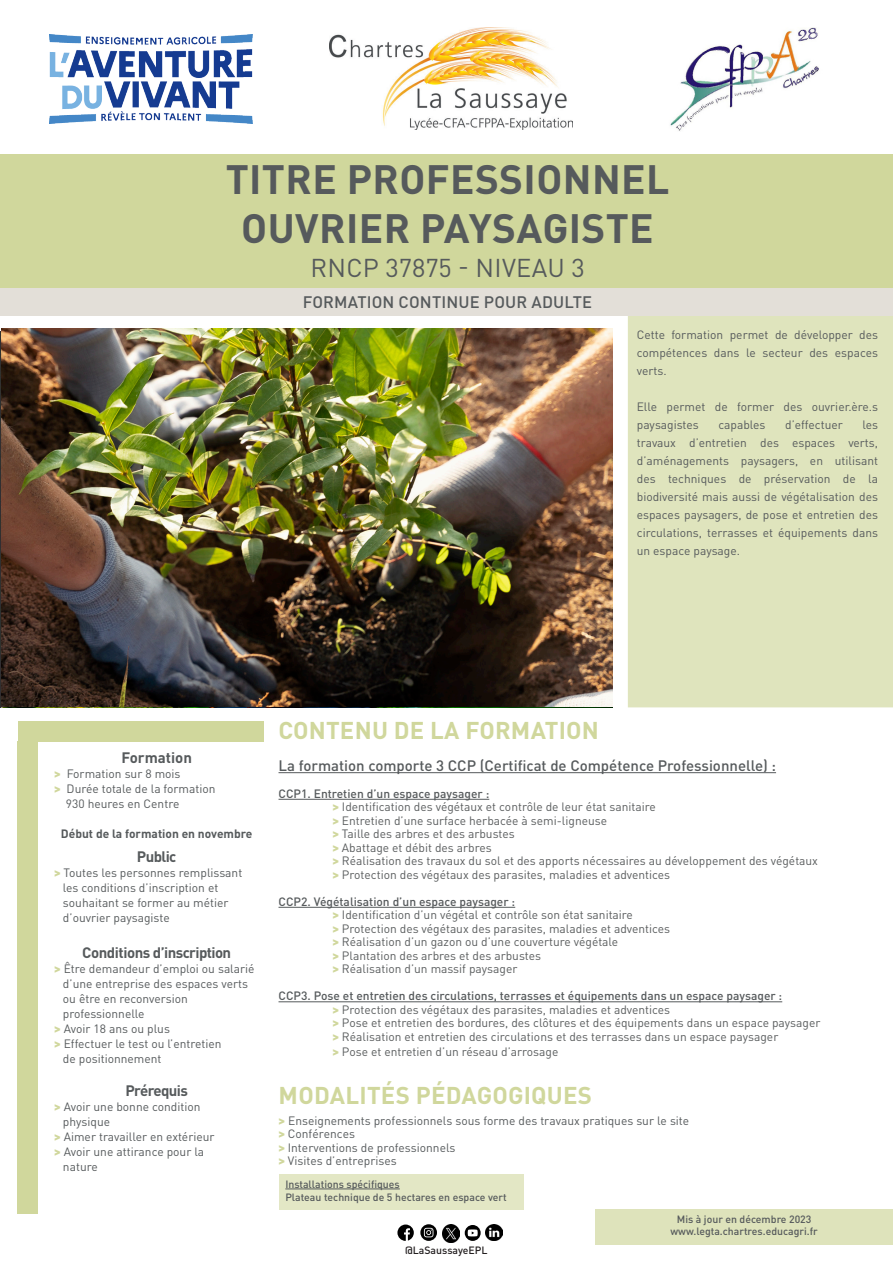
<style>
.page{position:relative;width:893px;height:1263px;background:#fff}
.page>*{position:absolute;margin:0;border:0;box-sizing:border-box;transform-origin:0 0}
.t1{font:700 40.5px "DIN Pro";letter-spacing:.01em;color:#565a5c}
.t2{font:25.5px "DIN Pro";letter-spacing:.01em;color:#565a5c}
.t3{font:700 24px "DIN Pro";letter-spacing:.01em;color:#d0d79c}
.t4{font:500 16.5px "DIN Pro";letter-spacing:.01em;color:#565a5c}
.t5{font:500 15px "DIN Pro";color:#565a5c}
.t6{font:700 15px "DIN Pro";letter-spacing:-.04em;color:#565a5c}
.t7{font:700 15px "DIN Pro";color:#565a5c}
.t8{font:12px/18px "DIN Pro";color:#565a5c;text-align:justify}
.t9{font:12px "DIN Pro";color:#5a5d5e}
.t10{font:500 12px "DIN Pro";color:#565a5c}
.t11{font:700 12px "DIN Pro";color:#565a5c}
.t12{font:500 10.5px "DIN Pro";color:#565a5c}
.t13{font:500 10.5px "DIN Pro";color:#231f20}
.s1{font-weight:900;color:#d0d79c}
</style>
<div class="page">
<img style="left:670px;top:27px;width:149px;height:104px">
<div style="left:628px;top:316px;width:265px;height:391px;background:#dfe4bd"></div>
<div style="left:0;top:154px;width:893px;height:134px;background:#d0d79c"></div>
<div style="left:0;top:288px;width:893px;height:28px;background:#e3dfd8"></div>
<hr style="left:279px;top:772px;width:497px;height:1px;background:#565a5c">
<hr style="left:279px;top:799px;width:210px;height:1px;background:#565a5c">
<hr style="left:279px;top:907px;width:236px;height:1px;background:#565a5c">
<hr style="left:279px;top:1001px;width:503px;height:1px;background:#565a5c">
<div style="left:595px;top:1210px;width:298px;height:35px;background:#dee3bb"></div>
<div style="left:18px;top:721px;width:246px;height:20px;background:#d0d79c"></div>
<div style="left:18px;top:741px;width:20px;height:473px;background:#d0d79c"></div>
<div style="left:279px;top:1175px;width:245px;height:35px;background:#e3e7c5"></div>
<hr style="left:285px;top:1189px;width:115px;height:1px;background:#565a5c">
<img style="left:330px;top:28px;width:242px;height:102px">
<img style="left:49px;top:34px;width:203px;height:89px">
<img style="left:2px;top:329px;width:610px;height:377px">
<svg style="left:420px;top:1224px;width:17px;height:17px"></svg>
<svg style="left:465px;top:1225px;width:16px;height:16px"></svg>
<svg style="left:397px;top:1224px;width:17px;height:17px"></svg>
<img style="left:486px;top:1224px;width:16px;height:17px">
<img style="left:442px;top:1224px;width:18px;height:18px">
<p class="t1" style="left:226px;top:152px;width:445px">TITRE PROFESSIONNEL</p>
<p class="t1" style="left:241px;top:201px;width:414px">OUVRIER PAYSAGISTE</p>
<p class="t2" style="left:310px;top:251px;width:276px">RNCP 37875 - NIVEAU 3</p>
<p class="t4" style="left:303px;top:291px;width:291px">FORMATION CONTINUE POUR ADULTE</p>
<p class="t8" style="left:637px;top:325px;width:243px">Cette formation permet de développer des compétences dans le secteur des espaces verts.</p>
<p class="t8" style="left:637px;top:397px;width:243px">Elle permet de former des ouvrier.ère.s paysagistes</p>
<p class="t8" style="left:718px;top:415px;width:49px">capables</p>
<p class="t8" style="left:785px;top:415px;width:59px">d’effectuer</p>
<p class="t8" style="left:637px;top:415px;width:243px;text-indent:226px">les travaux d’entretien des espaces verts, d’aménagements paysagers, en utilisant des techniques de préservation de la biodiversité mais aussi de végétalisation des espaces paysagers, de pose et entretien des circulations, terrasses et équipements dans un espace paysage.</p>
<p class="t7" style="left:121px;top:747px;width:72px">Formation</p>
<p class="t8" style="left:54px;top:764px;width:128px"><span class="s1">&gt;</span> Formation sur 8 mois</p>
<p class="t8" style="left:54px;top:779px;width:163px"><span class="s1">&gt;</span> Durée totale de la formation</p>
<p class="t8" style="left:66px;top:794px;width:115px">930 heures en Centre</p>
<p class="t11" style="left:61px;top:825px;width:193px">Début de la formation en novembre</p>
<p class="t6" style="left:137px;top:846px;width:41px">Public</p>
<p class="t8" style="left:54px;top:863px;width:190px"><span class="s1">&gt;</span> Toutes les personnes remplissant</p>
<p class="t8" style="left:63px;top:878px;width:157px">les conditions d’inscription et</p>
<p class="t8" style="left:63px;top:893px;width:167px">souhaitant se former au métier</p>
<p class="t8" style="left:63px;top:908px;width:108px">d’ouvrier paysagiste</p>
<p class="t6" style="left:82px;top:942px;width:151px">Conditions d’inscription</p>
<p class="t8" style="left:54px;top:959px;width:202px"><span class="s1">&gt;</span> Être demandeur d’emploi ou salarié</p>
<p class="t8" style="left:63px;top:974px;width:187px">d’une entreprise des espaces verts</p>
<p class="t8" style="left:63px;top:989px;width:126px">ou être en reconversion</p>
<p class="t8" style="left:63px;top:1004px;width:83px">professionnelle</p>
<p class="t8" style="left:54px;top:1019px;width:117px"><span class="s1">&gt;</span> Avoir 18 ans ou plus</p>
<p class="t8" style="left:54px;top:1034px;width:169px"><span class="s1">&gt;</span> Effectuer le test ou l’entretien</p>
<p class="t8" style="left:63px;top:1049px;width:100px">de positionnement</p>
<p class="t6" style="left:125px;top:1080px;width:64px">Prérequis</p>
<p class="t8" style="left:54px;top:1097px;width:148px"><span class="s1">&gt;</span> Avoir une bonne condition</p>
<p class="t8" style="left:63px;top:1112px;width:49px">physique</p>
<p class="t8" style="left:54px;top:1127px;width:162px"><span class="s1">&gt;</span> Aimer travailler en extérieur</p>
<p class="t8" style="left:54px;top:1142px;width:152px"><span class="s1">&gt;</span> Avoir une attirance pour la</p>
<p class="t8" style="left:63px;top:1157px;width:36px">nature</p>
<p class="t3" style="left:279px;top:714px;width:322px">CONTENU DE LA FORMATION</p>
<p class="t5" style="left:279px;top:755px;width:499px">La formation comporte 3 CCP (Certificat de Compétence Professionnelle) :</p>
<p class="t10" style="left:279px;top:785px;width:212px">CCP1. Entretien d’un espace paysager :</p>
<p class="t9" style="left:333px;top:799px;width:325px"><span class="s1">&gt;</span> Identification des végétaux et contrôle de leur état sanitaire</p>
<p class="t9" style="left:333px;top:812px;width:276px"><span class="s1">&gt;</span> Entretien d’une surface herbacée à semi-ligneuse</p>
<p class="t9" style="left:333px;top:826px;width:184px"><span class="s1">&gt;</span> Taille des arbres et des arbustes</p>
<p class="t9" style="left:333px;top:839px;width:161px"><span class="s1">&gt;</span> Abattage et débit des arbres</p>
<p class="t9" style="left:333px;top:853px;width:487px"><span class="s1">&gt;</span> Réalisation des travaux du sol et des apports nécessaires au développement des végétaux</p>
<p class="t9" style="left:333px;top:866px;width:339px"><span class="s1">&gt;</span> Protection des végétaux des parasites, maladies et adventices</p>
<p class="t10" style="left:279px;top:893px;width:238px">CCP2. Végétalisation d’un espace paysager :</p>
<p class="t9" style="left:333px;top:907px;width:302px"><span class="s1">&gt;</span> Identification d’un végétal et contrôle son état sanitaire</p>
<p class="t9" style="left:333px;top:920px;width:339px"><span class="s1">&gt;</span> Protection des végétaux des parasites, maladies et adventices</p>
<p class="t9" style="left:333px;top:934px;width:287px"><span class="s1">&gt;</span> Réalisation d’un gazon ou d’une couverture végétale</p>
<p class="t9" style="left:333px;top:947px;width:210px"><span class="s1">&gt;</span> Plantation des arbres et des arbustes</p>
<p class="t9" style="left:333px;top:961px;width:186px"><span class="s1">&gt;</span> Réalisation d’un massif paysager</p>
<p class="t10" style="left:279px;top:988px;width:505px">CCP3. Pose et entretien des circulations, terrasses et équipements dans un espace paysager :</p>
<p class="t9" style="left:333px;top:1001px;width:339px"><span class="s1">&gt;</span> Protection des végétaux des parasites, maladies et adventices</p>
<p class="t9" style="left:333px;top:1015px;width:489px"><span class="s1">&gt;</span> Pose et entretien des bordures, des clôtures et des équipements dans un espace paysager</p>
<p class="t9" style="left:333px;top:1028px;width:447px"><span class="s1">&gt;</span> Réalisation et entretien des circulations et des terrasses dans un espace paysager</p>
<p class="t9" style="left:333px;top:1043px;width:227px"><span class="s1">&gt;</span> Pose et entretien d’un réseau d’arrosage</p>
<p class="t3" style="left:279px;top:1079px;width:315px">MODALITÉS PÉDAGOGIQUES</p>
<p class="t8" style="left:279px;top:1111px;width:412px"><span class="s1">&gt;</span> Enseignements professionnels sous forme des travaux pratiques sur le site</p>
<p class="t8" style="left:279px;top:1124px;width:78px"><span class="s1">&gt;</span> Conférences</p>
<p class="t8" style="left:279px;top:1138px;width:179px"><span class="s1">&gt;</span> Interventions de professionnels</p>
<p class="t8" style="left:279px;top:1151px;width:120px"><span class="s1">&gt;</span> Visites d’entreprises</p>
<p class="t12" style="left:285px;top:1176px;width:116px">Installations spécifiques</p>
<p class="t12" style="left:285px;top:1190px;width:223px">Plateau technique de 5 hectares en espace vert</p>
<p class="t13" style="left:405px;top:1243px;width:84px">@LaSaussayeEPL</p>
<p class="t12" style="left:677px;top:1212px;width:136px">Mis à jour en décembre 2023</p>
<p class="t12" style="left:670px;top:1224px;width:149px">www.legta.chartres.educagri.fr</p>
</div>
